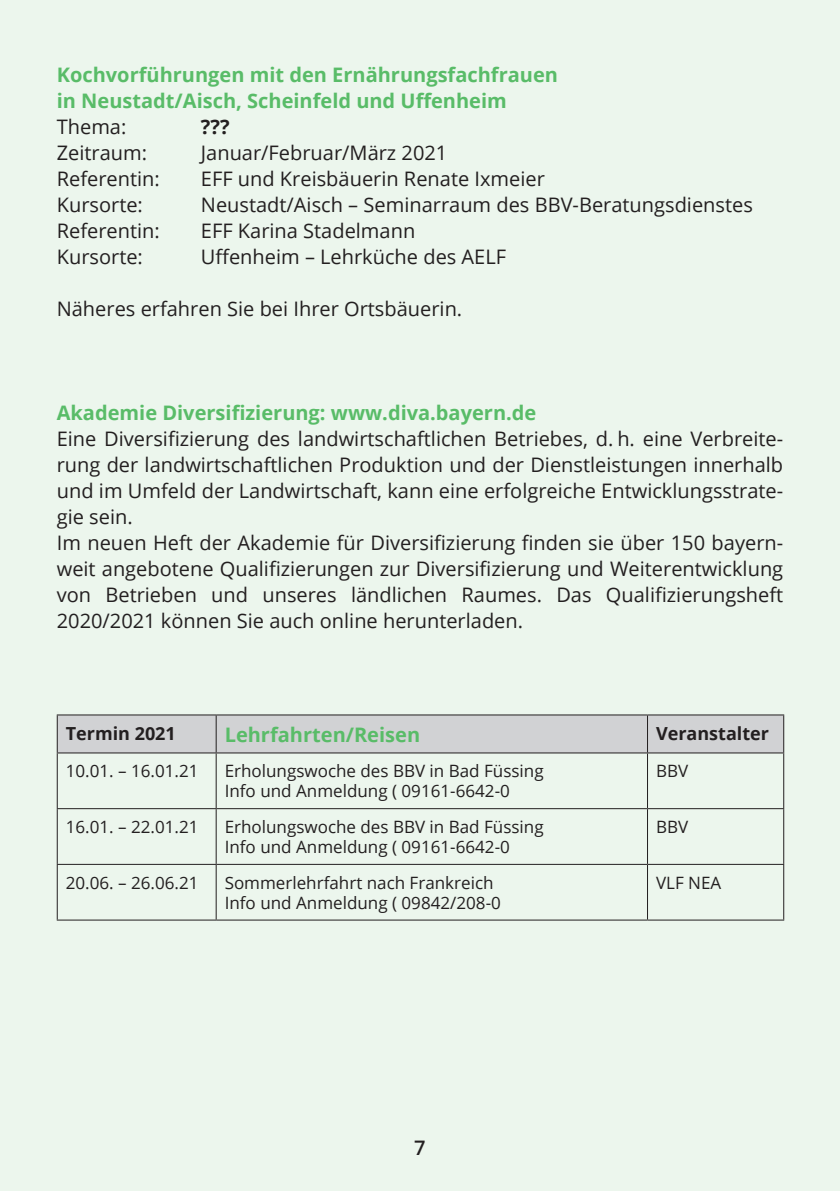
<style>
.page{position:relative;width:840px;height:1191px;background:#fff}
.page>*{position:absolute;margin:0;border:0;box-sizing:border-box;transform-origin:0 0}
.t1{font:20px/26px "Open Sans";color:#231f20}
.t2{font:700 20px/26px "Open Sans";color:#59bc68}
.t3{font:700 20px "Open Sans";color:#231f20}
.t4{font:600 20px "Open Sans";color:#231f20}
.t5{font:700 18px "Open Sans";color:#231f20}
.t6{font:17px/20px "Open Sans";color:#231f20}
</style>
<div class="page">
<div style="left:0;top:0;width:839px;height:1191px;background:#ecf6ed"></div>
<div style="left:58px;top:715px;width:724px;height:37px;background:#d1d2d4"></div>
<hr style="left:215px;top:715px;width:1px;height:37px;background:#231f20">
<hr style="left:646px;top:715px;width:1px;height:37px;background:#231f20">
<hr style="left:57px;top:753px;width:1px;height:55px;background:#231f20">
<hr style="left:215px;top:753px;width:1px;height:55px;background:#231f20">
<hr style="left:646px;top:753px;width:1px;height:55px;background:#231f20">
<hr style="left:782px;top:753px;width:1px;height:55px;background:#231f20">
<hr style="left:57px;top:808px;width:159px;height:1px;background:#231f20">
<hr style="left:57px;top:809px;width:1px;height:55px;background:#231f20">
<hr style="left:216px;top:808px;width:431px;height:1px;background:#231f20">
<hr style="left:215px;top:809px;width:1px;height:55px;background:#231f20">
<hr style="left:647px;top:808px;width:136px;height:1px;background:#231f20">
<hr style="left:646px;top:809px;width:1px;height:55px;background:#231f20">
<hr style="left:782px;top:809px;width:1px;height:55px;background:#231f20">
<hr style="left:57px;top:864px;width:159px;height:1px;background:#231f20">
<hr style="left:57px;top:865px;width:1px;height:54px;background:#231f20">
<hr style="left:216px;top:864px;width:431px;height:1px;background:#231f20">
<hr style="left:215px;top:865px;width:1px;height:54px;background:#231f20">
<hr style="left:647px;top:864px;width:136px;height:1px;background:#231f20">
<hr style="left:646px;top:865px;width:1px;height:54px;background:#231f20">
<hr style="left:782px;top:865px;width:1px;height:54px;background:#231f20">
<hr style="left:57px;top:919px;width:159px;height:1px;background:#231f20">
<hr style="left:216px;top:919px;width:431px;height:1px;background:#231f20">
<hr style="left:647px;top:919px;width:136px;height:1px;background:#231f20">
<hr style="left:57px;top:714px;width:159px;height:1px;background:#231f20">
<hr style="left:57px;top:715px;width:1px;height:37px;background:#231f20">
<hr style="left:216px;top:714px;width:431px;height:1px;background:#231f20">
<hr style="left:647px;top:714px;width:136px;height:1px;background:#231f20">
<hr style="left:782px;top:715px;width:1px;height:37px;background:#231f20">
<hr style="left:57px;top:752px;width:159px;height:1px;background:#231f20">
<hr style="left:216px;top:752px;width:431px;height:1px;background:#231f20">
<hr style="left:647px;top:752px;width:136px;height:1px;background:#231f20">
<p class="t2" style="left:57px;top:61px;width:502px">Kochvorführungen mit den Ernährungsfachfrauen in Neustadt/Aisch, Scheinfeld und Uffenheim</p>
<p class="t1" style="left:57px;top:113px;width:71px">Thema:</p>
<p class="t3" style="left:201px;top:113px;width:30px">???</p>
<p class="t1" style="left:57px;top:139px;width:92px">Zeitraum:</p>
<p class="t1" style="left:201px;top:139px;width:248px">Januar/Februar/März 2021</p>
<p class="t1" style="left:57px;top:165px;width:104px">Referentin:</p>
<p class="t1" style="left:201px;top:165px;width:345px">EFF und Kreisbäuerin Renate Ixmeier</p>
<p class="t1" style="left:57px;top:191px;width:88px">Kursorte:</p>
<p class="t1" style="left:201px;top:191px;width:553px">Neustadt/Aisch – Seminarraum des BBV-Beratungsdienstes</p>
<p class="t1" style="left:57px;top:217px;width:104px">Referentin:</p>
<p class="t1" style="left:201px;top:217px;width:216px">EFF Karina Stadelmann</p>
<p class="t1" style="left:57px;top:243px;width:88px">Kursorte:</p>
<p class="t1" style="left:201px;top:243px;width:306px">Uffenheim – Lehrküche des AELF</p>
<p class="t1" style="left:57px;top:295px;width:407px">Näheres erfahren Sie bei Ihrer Ortsbäuerin.</p>
<p class="t2" style="left:57px;top:399px;width:481px">Akademie Diversifizierung: www.diva.bayern.de</p>
<p class="t1" style="left:57px;top:425px;width:727px">Eine Diversifizierung des landwirtschaftlichen Betriebes, d. h. eine Verbreite&shy;rung der landwirtschaftlichen Produktion und der Dienstleistungen innerhalb und im Umfeld der Landwirtschaft, kann eine erfolgreiche Entwicklungsstrate&shy;gie sein.<br>Im neuen Heft der Akademie für Diversifizierung finden sie über 150 bayern&shy;weit angebotene Qualifizierungen zur Diversifizierung und Weiterentwicklung von Betrieben und unseres ländlichen Raumes. Das Qualifizierungsheft 2020/2021 können Sie auch online herunterladen.</p>
<p class="t5" style="left:66px;top:721px;width:112px">Termin 2021</p>
<p class="t2" style="left:224px;top:721px;width:197px">Lehrfahrten/Reisen</p>
<p class="t5" style="left:655px;top:721px;width:114px">Veranstalter</p>
<p class="t6" style="left:66px;top:760px;width:134px">10.01. – 16.01.21</p>
<p class="t6" style="left:224px;top:760px;width:320px">Erholungswoche des BBV in Bad Füssing<br>Info und Anmeldung ( 09161-6642-0</p>
<p class="t6" style="left:655px;top:760px;width:34px">BBV</p>
<p class="t6" style="left:66px;top:816px;width:134px">16.01. – 22.01.21</p>
<p class="t6" style="left:224px;top:816px;width:320px">Erholungswoche des BBV in Bad Füssing<br>Info und Anmeldung ( 09161-6642-0</p>
<p class="t6" style="left:655px;top:816px;width:34px">BBV</p>
<p class="t6" style="left:66px;top:872px;width:134px">20.06. – 26.06.21</p>
<p class="t6" style="left:224px;top:872px;width:277px">Sommerlehrfahrt nach Frankreich<br>Info und Anmeldung ( 09842/208-0</p>
<p class="t6" style="left:655px;top:872px;width:67px">VLF NEA</p>
<p class="t4" style="left:414px;top:1134px;width:13px">7</p>
</div>
